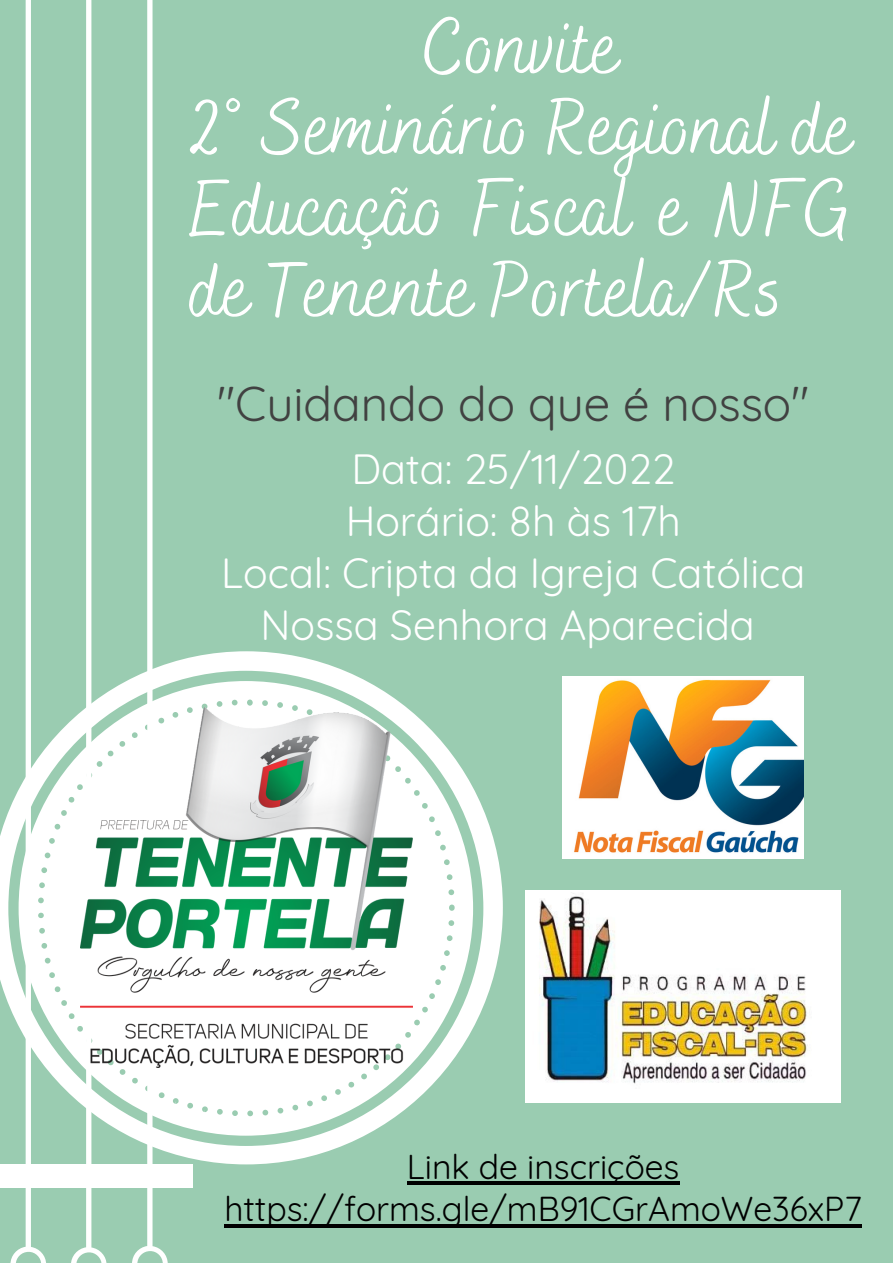
<style>
.page{position:relative;width:893px;height:1263px;background:#9accb1}
.page>*{position:absolute;margin:0;border:0;box-sizing:border-box;transform-origin:0 0}
.t1{font:79.5px/81px "Bakerie Smooth";color:#fff}
.t2{font:47.55px "Quicksand";color:#414141}
.t3{font:41.25px/51.8px "Quicksand";color:#fff;text-align:center}
.t4{font:33.75px/42.2px "Quicksand";color:#000;text-align:center}
</style>
<div class="page">
<svg style="left:0;top:651px;width:503px;height:513px;fill:#fff"></svg>
<div style="left:0;top:1164px;width:192px;height:23px;background:#fff"></div>
<svg style="left:10px;top:0;width:36px;height:1263px"></svg>
<svg style="left:71px;top:0;width:36px;height:1263px"></svg>
<svg style="left:132px;top:0;width:36px;height:1263px"></svg>
<img style="left:562px;top:676px;width:242px;height:182px">
<img style="left:81px;top:708px;width:331px;height:360px">
<img style="left:525px;top:890px;width:315px;height:212px">
<hr style="left:224px;top:1224px;width:638px;height:3px;background:#000">
<hr style="left:407px;top:1182px;width:272px;height:3px;background:#000">
<h1 class="t1" style="left:189px;top:12px;width:665px;text-indent:234px">Convite<br>2° Seminário Regional de<br>Educação Fiscal e NFG de Tenente Portela/Rs</h1>
<p class="t2" style="left:217px;top:373px;width:594px">"Cuidando do que é nosso"</p>
<p class="t3" style="left:221px;top:443px;width:585px">Data: 25/11/2022<br>Horário: 8h às 17h<br>Local: Cripta da Igreja Católica<br>Nossa Senhora Aparecida</p>
<p class="t4" style="left:224px;top:1145px;width:639px">Link de inscrições https://forms.gle/mB91CGrAmoWe36xP7</p>
</div>
